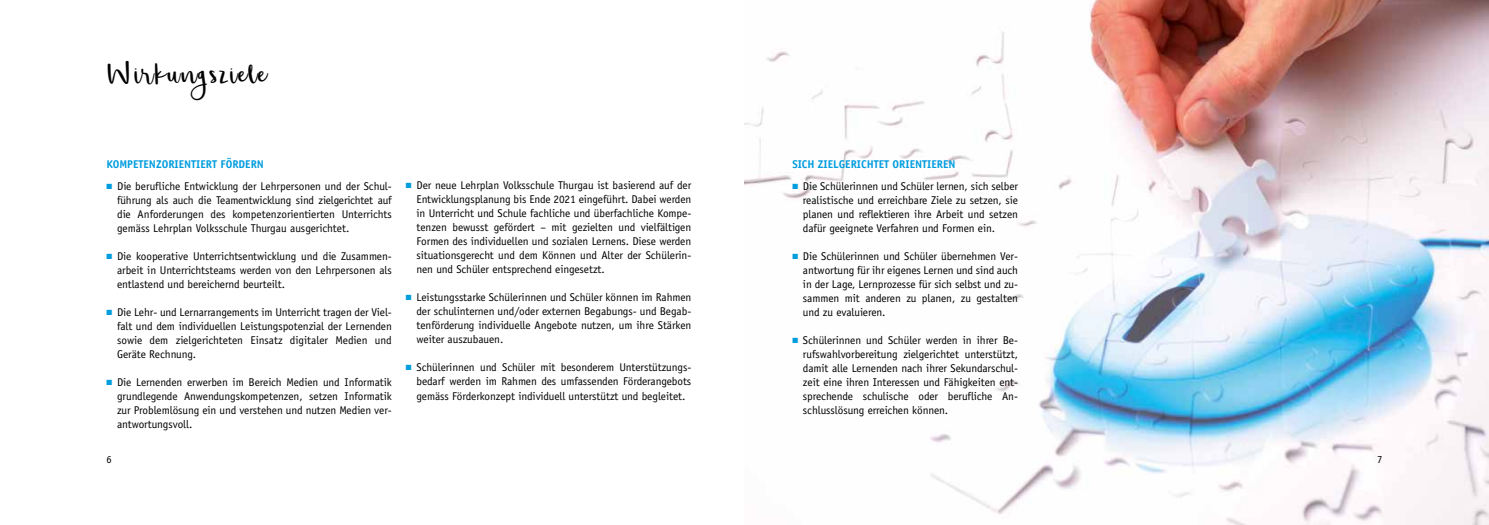
<style>
.page{position:relative;width:1489px;height:525px;background:#fff}
.page>*{position:absolute;margin:0;border:0;box-sizing:border-box;transform-origin:0 0}
.t1{font:48.75px "Shorthalt";letter-spacing:.025em;color:#000}
.t2{font:11.25px/14px "Officina Sans";letter-spacing:-.005em;color:#000;text-align:justify}
.t3{font:700 11.25px "Officina Sans";color:#009ddf}
.t4{font:10.62px "Officina Sans";color:#000}
.s1{color:#009ddf}
</style>
<div class="page">
<img style="left:744px;top:0;width:744px;height:524px">
<h1 class="t1" style="left:106px;top:54px;width:161px">Wirkungsziele</h1>
<p class="t3" style="left:106px;top:157px;width:159px">KOMPETENZORIENTIERT FÖRDERN</p>
<p class="t2" style="left:117px;top:179px;width:276px;text-indent:-11px"><span class="s1">■</span> Die berufliche Entwicklung der Lehrpersonen und der Schul&shy;führung als auch die Teamentwicklung sind zielgerichtet auf die Anforderungen des kompetenzorientierten Unterrichts gemäss Lehrplan Volksschule Thurgau ausgerichtet.</p>
<p class="t2" style="left:117px;top:249px;width:276px;text-indent:-11px"><span class="s1">■</span> Die kooperative Unterrichtsentwicklung und die Zusammen&shy;arbeit in Unterrichtsteams werden von den Lehrpersonen als entlastend und bereichernd beurteilt.</p>
<p class="t2" style="left:117px;top:305px;width:276px;text-indent:-11px"><span class="s1">■</span> Die Lehr- und Lernarrangements im Unterricht tragen der Viel&shy;falt und dem individuellen Leistungspotenzial der Lernenden sowie dem zielgerichteten Einsatz digitaler Medien und Geräte Rechnung.</p>
<p class="t2" style="left:117px;top:375px;width:276px;text-indent:-11px"><span class="s1">■</span> Die Lernenden erwerben im Bereich Medien und Informatik grundlegende Anwendungskompetenzen, setzen Informatik zur Problemlösung ein und verstehen und nutzen Medien ver&shy;antwortungsvoll.</p>
<p class="t4" style="left:106px;top:452px;width:7px">6</p>
<p class="t2" style="left:416px;top:178px;width:276px;text-indent:-11px"><span class="s1">■</span> Der neue Lehrplan Volksschule Thurgau ist basierend auf der Entwicklungsplanung bis Ende 2021 eingeführt. Dabei werden in Unterricht und Schule fachliche und überfachliche Kompe&shy;tenzen bewusst gefördert – mit gezielten und vielfältigen Formen des individuellen und sozialen Lernens. Diese werden situationsgerecht und dem Können und Alter der Schülerin&shy;nen und Schüler entsprechend eingesetzt.</p>
<p class="t2" style="left:416px;top:290px;width:276px;text-indent:-11px"><span class="s1">■</span> Leistungsstarke Schülerinnen und Schüler können im Rahmen der schulinternen und/oder externen Begabungs- und Begab&shy;tenförderung individuelle Angebote nutzen, um ihre Stärken weiter auszubauen.</p>
<p class="t2" style="left:416px;top:360px;width:276px;text-indent:-11px"><span class="s1">■</span> Schülerinnen und Schüler mit besonderem Unterstützungs&shy;bedarf werden im Rahmen des umfassenden Förderangebots gemäss Förderkonzept individuell unterstützt und begleitet.</p>
<p class="t3" style="left:792px;top:157px;width:165px">SICH ZIELGERICHTET ORIENTIEREN</p>
<p class="t2" style="left:803px;top:179px;width:217px;text-indent:-11px"><span class="s1">■</span> Die Schülerinnen und Schüler lernen, sich selber realistische und erreichbare Ziele zu setzen, sie planen und reflektieren ihre Arbeit und setzen dafür geeignete Verfahren und Formen ein.</p>
<p class="t2" style="left:803px;top:249px;width:216px;text-indent:-11px"><span class="s1">■</span> Die Schülerinnen und Schüler übernehmen Ver&shy;antwortung für ihr eigenes Lernen und sind auch in der Lage, Lernprozesse für sich selbst und zu&shy;sammen mit anderen zu planen, zu gestalten und zu evaluieren.</p>
<p class="t2" style="left:803px;top:333px;width:216px;text-indent:-11px"><span class="s1">■</span> Schülerinnen und Schüler werden in ihrer Be&shy;rufswahlvorbereitung zielgerichtet unterstützt, damit alle Lernenden nach ihrer Sekundarschul&shy;zeit eine ihren Interessen und Fähigkeiten ent&shy;sprechende schulische oder berufliche An&shy;schlusslösung erreichen können.</p>
<p class="t4" style="left:1377px;top:452px;width:7px">7</p>
</div>
